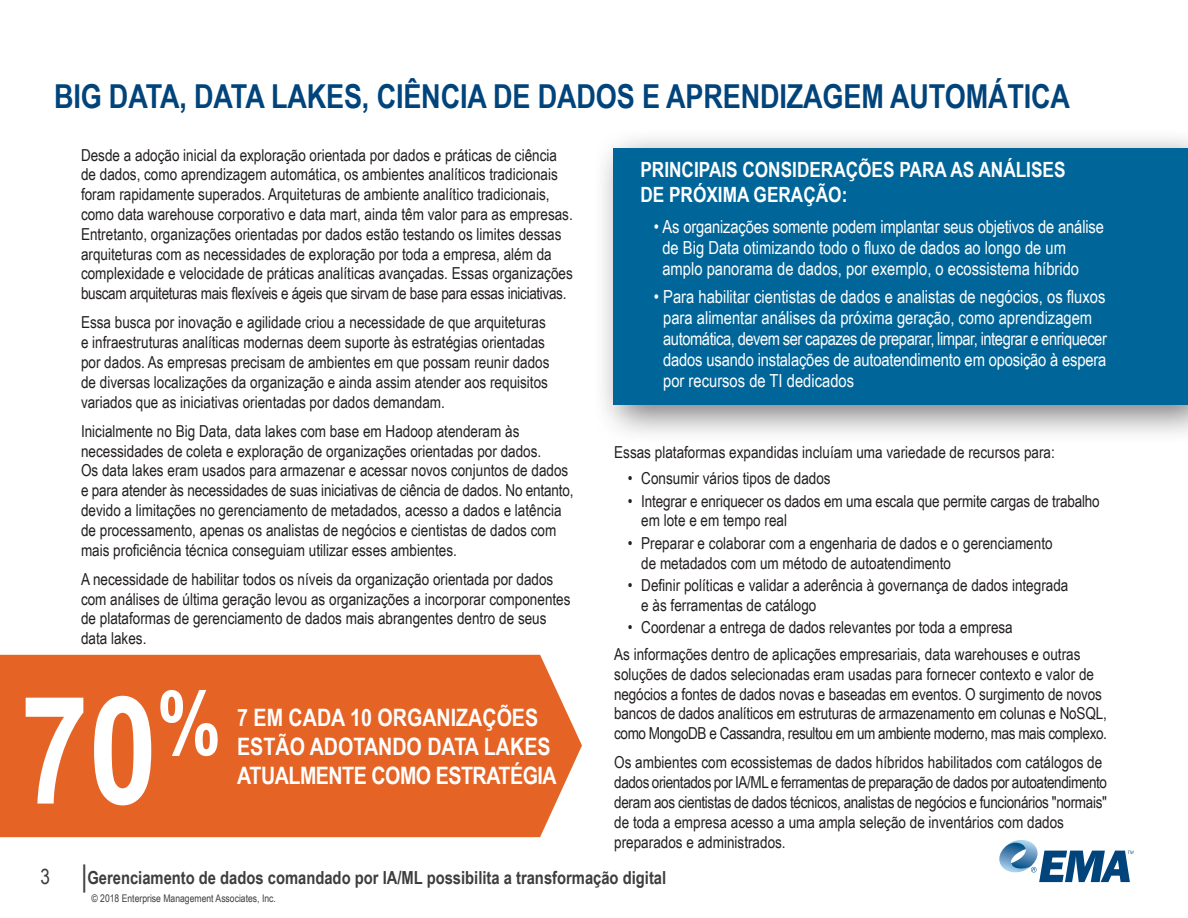
<style>
.page{position:relative;width:1188px;height:918px;background:#fff}
.page>*{position:absolute;margin:0;border:0;box-sizing:border-box;transform-origin:0 0}
.SIDEBAR{font:700 150px "Arial Narrow";color:#fff}
.HEAD_TITLE_1{font:700 33px "Arial Narrow";letter-spacing:-.005em;color:#00447b}
.SIDEBAR-2{font:700 24px/28.8px "Arial Narrow";color:#fff}
.t1{font:700 21px/25.2px "Arial Narrow";color:#fff}
.t2{font:18px/21px "Arial Narrow";color:#fff}
.t3{font:700 18px "Arial Narrow";color:#3e3e3f}
.t4{font:16.5px/19.8px "Arial Narrow";color:#231f20}
.t5{font:10.5px "Arial Narrow";color:#3e3e3f}
.s1{font-weight:400;font-size:21px}
.s2{font-weight:400;font-size:30px}
</style>
<div class="page">
<svg style="left:999px;top:840px;width:135px;height:42px"></svg>
<div style="left:593px;top:128px;width:595px;height:317px;background:#231f20;opacity:.6"></div>
<div style="left:613px;top:148px;width:575px;height:257px;background:#069"></div>
<div style="left:0;top:655px;width:582px;height:182px;background:#e46325"></div>
<p class="HEAD_TITLE_1" style="left:54px;top:71px;width:1018px">BIG DATA, DATA LAKES, CIÊNCIA DE DADOS E APRENDIZAGEM AUTOMÁTICA</p>
<p class="t4" style="left:81px;top:144px;width:493px">Desde a adoção inicial da exploração orientada por dados e práticas de ciência de dados, como aprendizagem automática, os ambientes analíticos tradicionais foram rapidamente superados. Arquiteturas de ambiente analítico tradicionais, como data warehouse corporativo e data mart, ainda têm valor para as empresas.<br>Entretanto, organizações orientadas por dados estão testando os limites dessas arquiteturas com as necessidades de exploração por toda a empresa, além da complexidade e velocidade de práticas analíticas avançadas. Essas organizações buscam arquiteturas mais flexíveis e ágeis que sirvam de base para essas iniciativas.</p>
<p class="t4" style="left:81px;top:312px;width:470px">Essa busca por inovação e agilidade criou a necessidade de que arquiteturas e infraestruturas analíticas modernas deem suporte às estratégias orientadas por dados. As empresas precisam de ambientes em que possam reunir dados de diversas localizações da organização e ainda assim atender aos requisitos variados que as iniciativas orientadas por dados demandam.</p>
<p class="t4" style="left:81px;top:420px;width:494px">Inicialmente no Big Data, data lakes com base em Hadoop atenderam às necessidades de coleta e exploração de organizações orientadas por dados.<br>Os data lakes eram usados para armazenar e acessar novos conjuntos de dados e para atender às necessidades de suas iniciativas de ciência de dados. No entanto, devido a limitações no gerenciamento de metadados, acesso a dados e latência de processamento, apenas os analistas de negócios e cientistas de dados com mais proficiência técnica conseguiam utilizar esses ambientes.</p>
<p class="t4" style="left:81px;top:569px;width:491px">A necessidade de habilitar todos os níveis da organização orientada por dados com análises de última geração levou as organizações a incorporar componentes de plataformas de gerenciamento de dados mais abrangentes dentro de seus data lakes.</p>
<p class="SIDEBAR" style="left:20px;top:637px;width:202px">70<sup>%</sup></p>
<p class="SIDEBAR-2" style="left:237px;top:702px;width:321px">7 EM CADA 10 ORGANIZAÇÕES<br>ESTÃO ADOTANDO DATA LAKES<br>ATUALMENTE COMO ESTRATÉGIA</p>
<p class="t1" style="left:640px;top:156px;width:427px">PRINCIPAIS CONSIDERAÇÕES PARA AS ANÁLISES<br>DE PRÓXIMA GERAÇÃO:</p>
<p class="t2" style="left:662px;top:215px;width:443px;text-indent:-8px">• As organizações somente podem implantar seus objetivos de análise de Big Data otimizando todo o fluxo de dados ao longo de um amplo panorama de dados, por exemplo, o ecossistema híbrido</p>
<p class="t2" style="left:663px;top:285px;width:445px;text-indent:-9px">• Para habilitar cientistas de dados e analistas de negócios, os fluxos para alimentar análises da próxima geração, como aprendizagem automática, devem ser capazes de preparar, limpar, integrar e enriquecer dados usando instalações de autoatendimento em oposição à espera por recursos de TI dedicados</p>
<p class="t4" style="left:614px;top:441px;width:442px">Essas plataformas expandidas incluíam uma variedade de recursos para:</p>
<p class="t4" style="left:628px;top:468px;width:205px">• Consumir vários tipos de dados</p>
<p class="t4" style="left:641px;top:490px;width:460px;text-indent:-14px">• Integrar e enriquecer os dados em uma escala que permite cargas de trabalho em lote e em tempo real</p>
<p class="t4" style="left:641px;top:533px;width:413px;text-indent:-14px">• Preparar e colaborar com a engenharia de dados e o gerenciamento de metadados com um método de autoatendimento</p>
<p class="t4" style="left:641px;top:575px;width:429px;text-indent:-14px">• Definir políticas e validar a aderência à governança de dados integrada e às ferramentas de catálogo</p>
<p class="t4" style="left:628px;top:617px;width:387px">• Coordenar a entrega de dados relevantes por toda a empresa</p>
<p class="t4" style="left:614px;top:644px;width:494px">As informações dentro de aplicações empresariais, data warehouses e outras soluções de dados selecionadas eram usadas para fornecer contexto e valor de negócios a fontes de dados novas e baseadas em eventos. O surgimento de novos bancos de dados analíticos em estruturas de armazenamento em colunas e NoSQL, como MongoDB e Cassandra, resultou em um ambiente moderno, mas mais complexo.</p>
<p class="t4" style="left:614px;top:752px;width:494px">Os ambientes com ecossistemas de dados híbridos habilitados com catálogos de dados orientados por IA/ML e ferramentas de preparação de dados por autoatendimento deram aos cientistas de dados técnicos, analistas de negócios e funcionários "normais" de toda a empresa acesso a uma ampla seleção de inventários com dados preparados e administrados.</p>
<p class="t3" style="left:40px;top:864px;width:627px"><span class="s1">3</span> <span class="s2">|</span>Gerenciamento de dados comandado por IA/ML possibilita a transformação digital</p>
<p class="t5" style="left:92px;top:890px;width:186px">© 2018 Enterprise Management Associates, Inc.</p>
</div>
